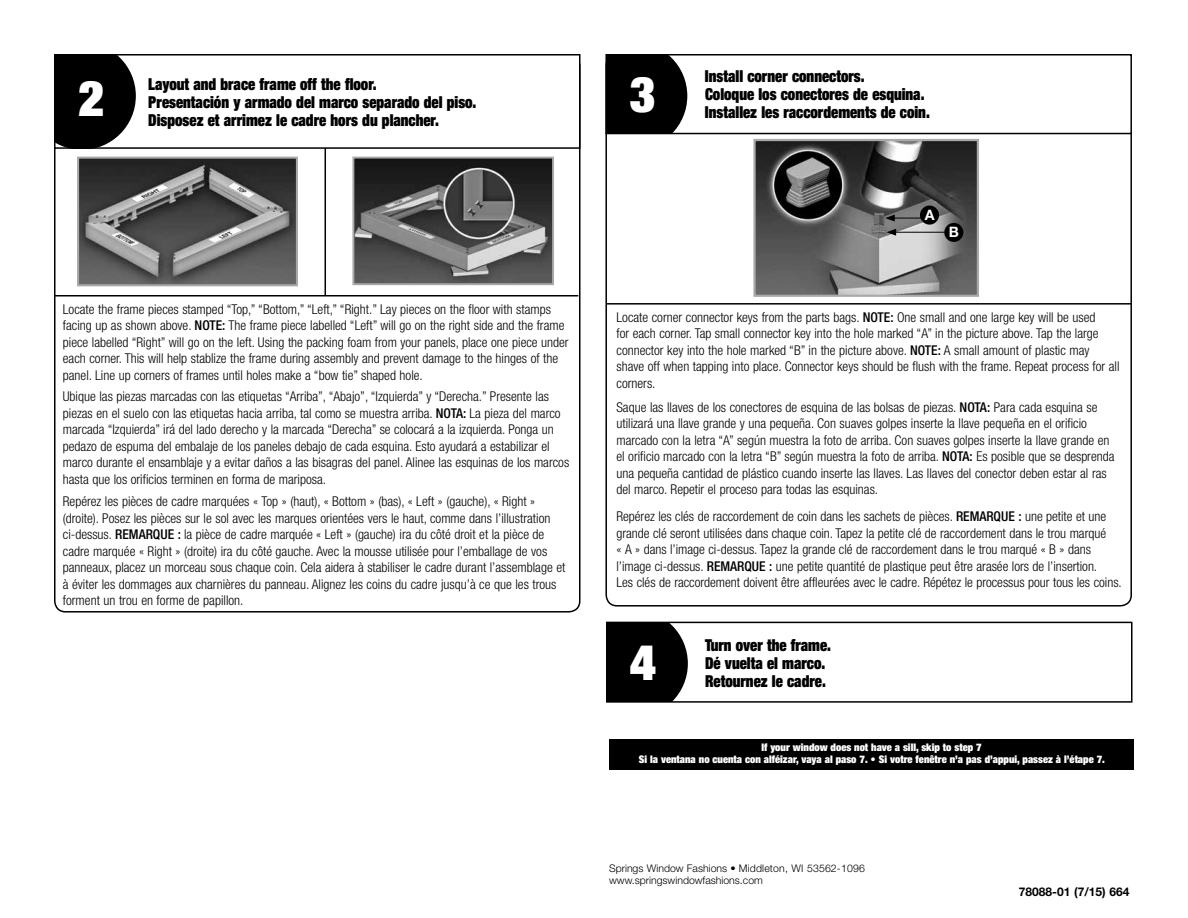
<style>
.page{position:relative;width:1188px;height:918px;background:#fff}
.page>*{position:absolute;margin:0;border:0;box-sizing:border-box;transform-origin:0 0}
.t1{font:900 condensed 49.5px "Helvetica Neue LT Std";color:#fff}
.t2{font:900 condensed 16.5px "Helvetica Neue LT Std";color:#000;scale:.9 1}
.t3{font:700 14.4px "Helvetica Neue LT Std";color:#fff}
.t4{font:300 condensed 13.5px/16.5px "Helvetica Neue LT Std";color:#000}
.t5{font:700 12px "Helvetica Neue LT Std";color:#000}
.t6{font:900 condensed 10.5px "Helvetica Neue LT Std";color:#fff}
.t7{font:300 10.5px/12.6px "Helvetica Neue LT Std";color:#000}
.s1{font-weight:500}
</style>
<div class="page">
<svg style="left:57px;top:57px;width:79px;height:89px;background:#191919"></svg>
<div style="left:54px;top:54px;width:526px;height:95px;border:2px solid #000"></div>
<hr style="left:54px;top:295px;width:524px;height:2px;background:#000">
<hr style="left:325px;top:148px;width:1px;height:148px;background:#000">
<img style="left:80px;top:160px;width:215px;height:123px">
<div style="left:77px;top:157px;width:221px;height:129px;border:2px solid #a7a9ac"></div>
<img style="left:355px;top:160px;width:196px;height:122px">
<div style="left:352px;top:157px;width:202px;height:128px;border:2px solid #a7a9ac"></div>
<div style="left:609px;top:625px;width:79px;height:75px;background:#000"></div>
<div style="left:606px;top:622px;width:527px;height:81px;border:2px solid #000"></div>
<div style="left:608px;top:57px;width:79px;height:74px;background:#000"></div>
<div style="left:605px;top:54px;width:527px;height:80px;border:2px solid #000"></div>
<hr style="left:607px;top:303px;width:524px;height:2px;background:#000">
<img style="left:756px;top:142px;width:220px;height:152px">
<div style="left:753px;top:139px;width:226px;height:158px;border:2px solid #a7a9ac"></div>
<div style="left:920px;top:206px;width:19px;height:19px;background:#000;border-radius:50%"></div>
<div style="left:944px;top:223px;width:19px;height:19px;background:#000;border-radius:50%"></div>
<hr style="left:892px;top:218px;width:31px;height:1px;background:#000">
<svg style="left:885px;top:215px;width:10px;height:7px"></svg>
<hr style="left:894px;top:232px;width:51px;height:1px;background:#000">
<svg style="left:887px;top:229px;width:9px;height:7px"></svg>
<div style="left:609px;top:739px;width:525px;height:31px;background:#000"></div>
<h1 class="t1" style="left:78px;top:66px;width:27px">2</h1>
<p class="t2" style="left:148px;top:74px;width:255px">Layout and brace frame off the floor.</p>
<p class="t2" style="left:148px;top:92px;width:366px">Presentación y armado del marco separado del piso.</p>
<p class="t2" style="left:148px;top:110px;width:324px">Disposez et arrimez le cadre hors du plancher.</p>
<p class="t4" style="left:63px;top:301px;width:507px">Locate the frame pieces stamped “Top,” “Bottom,” “Left,” “Right.” Lay pieces on the floor with stamps facing up as shown above. <span class="s1">NOTE:</span> The frame piece labelled “Left” will go on the right side and the frame piece labelled “Right” will go on the left. Using the packing foam from your panels, place one piece under each corner. This will help stablize the frame during assembly and prevent damage to the hinges of the panel. Line up corners of frames until holes make a “bow tie” shaped hole.</p>
<p class="t4" style="left:63px;top:388px;width:508px">Ubique las piezas marcadas con las etiquetas “Arriba”, “Abajo”, “Izquierda” y “Derecha.” Presente las piezas en el suelo con las etiquetas hacia arriba, tal como se muestra arriba. <span class="s1">NOTA:</span> La pieza del marco marcada “Izquierda” irá del lado derecho y la marcada “Derecha” se colocará a la izquierda. Ponga un pedazo de espuma del embalaje de los paneles debajo de cada esquina. Esto ayudará a estabilizar el marco durante el ensamblaje y a evitar daños a las bisagras del panel. Alinee las esquinas de los marcos hasta que los orificios terminen en forma de mariposa.</p>
<p class="t4" style="left:63px;top:493px;width:504px">Repérez les pièces de cadre marquées « Top » (haut), « Bottom » (bas), « Left » (gauche), « Right » (droite). Posez les pièces sur le sol avec les marques orientées vers le haut, comme dans l’illustration ci-dessus. <span class="s1">REMARQUE :</span> la pièce de cadre marquée « Left » (gauche) ira du côté droit et la pièce de cadre marquée « Right » (droite) ira du côté gauche. Avec la mousse utilisée pour l’emballage de vos panneaux, placez un morceau sous chaque coin. Cela aidera à stabiliser le cadre durant l’assemblage et à éviter les dommages aux charnières du panneau. Alignez les coins du cadre jusqu’à ce que les trous forment un trou en forme de papillon.</p>
<h1 class="t1" style="left:630px;top:62px;width:27px">3</h1>
<p class="t2" style="left:705px;top:65px;width:179px">Install corner connectors.</p>
<p class="t2" style="left:705px;top:83px;width:246px">Coloque los conectores de esquina.</p>
<p class="t2" style="left:705px;top:101px;width:251px">Installez les raccordements de coin.</p>
<p class="t3" style="left:925px;top:205px;width:11px">A</p>
<p class="t3" style="left:949px;top:223px;width:12px">B</p>
<p class="t4" style="left:617px;top:309px;width:505px">Locate corner connector keys from the parts bags. <span class="s1">NOTE:</span> One small and one large key will be used<br>for each corner. Tap small connector key into the hole marked “A” in the picture above. Tap the large connector key into the hole marked “B” in the picture above. <span class="s1">NOTE:</span> A small amount of plastic may shave off when tapping into place. Connector keys should be flush with the frame. Repeat process for all corners.</p>
<p class="t4" style="left:617px;top:399px;width:500px">Saque las llaves de los conectores de esquina de las bolsas de piezas. <span class="s1">NOTA:</span> Para cada esquina se utilizará una llave grande y una pequeña. Con suaves golpes inserte la llave pequeña en el orificio marcado con la letra “A” según muestra la foto de arriba. Con suaves golpes inserte la llave grande en el orificio marcado con la letra “B” según muestra la foto de arriba. <span class="s1">NOTA:</span> Es posible que se desprenda una pequeña cantidad de plástico cuando inserte las llaves. Las llaves del conector deben estar al ras del marco. Repetir el proceso para todas las esquinas.</p>
<p class="t4" style="left:617px;top:508px;width:507px">Repérez les clés de raccordement de coin dans les sachets de pièces. <span class="s1">REMARQUE :</span> une petite et une grande clé seront utilisées dans chaque coin. Tapez la petite clé de raccordement dans le trou marqué<br>« A » dans l’image ci-dessus. Tapez la grande clé de raccordement dans le trou marqué « B » dans l’image ci-dessus. <span class="s1">REMARQUE :</span> une petite quantité de plastique peut être arasée lors de l’insertion.<br>Les clés de raccordement doivent être affleurées avec le cadre. Répétez le processus pour tous les coins.</p>
<h1 class="t1" style="left:630px;top:630px;width:27px">4</h1>
<p class="t2" style="left:705px;top:635px;width:142px">Turn over the frame.</p>
<p class="t2" style="left:705px;top:653px;width:135px">Dé vuelta el marco.</p>
<p class="t2" style="left:705px;top:671px;width:136px">Retournez le cadre.</p>
<p class="t6" style="left:761px;top:740px;width:222px">If your window does not have a sill, skip to step 7</p>
<p class="t6" style="left:639px;top:752px;width:468px">Si la ventana no cuenta con alféizar, vaya al paso 7. • Si votre fenêtre n’a pas d’appui, passez à l’étape 7.</p>
<p class="t7" style="left:609px;top:861px;width:257px">Springs Window Fashions • Middleton, WI 53562-1096 www.springswindowfashions.com</p>
<p class="t5" style="left:1019px;top:885px;width:112px">78088-01 (7/15) 664</p>
</div>
